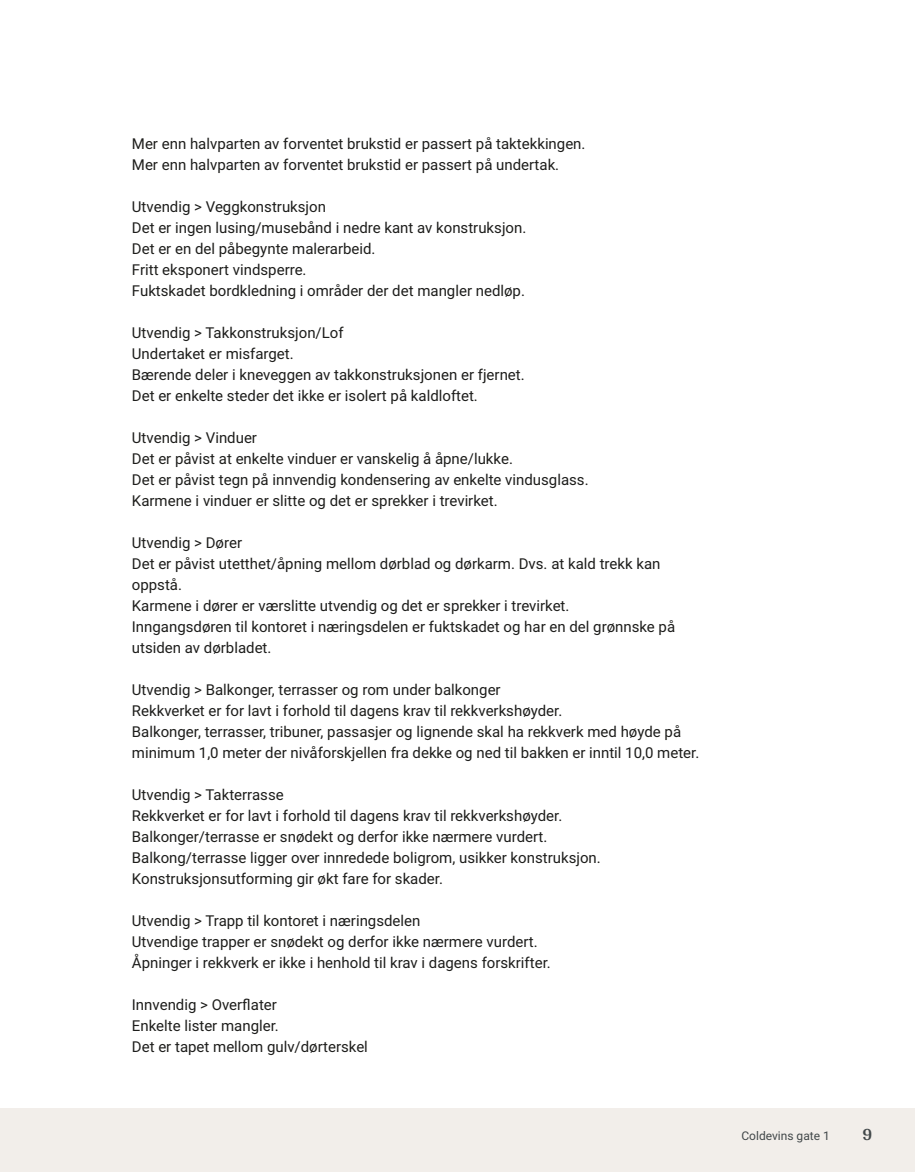
<style>
.page{position:relative;width:915px;height:1172px;background:#fff}
.page>*{position:absolute;margin:0;border:0;box-sizing:border-box;transform-origin:0 0}
.t1{font:700 18px "Arya";color:#414749}
.t2{font:15px/21px "Roboto";color:#1d1d1b}
.t3{font:12px "Roboto";color:#414749}
</style>
<div class="page">
<div style="left:0;top:1108px;width:914px;height:64px;background:#f2eeea"></div>
<p class="t2" style="left:132px;top:132px;width:455px">Mer enn halvparten av forventet brukstid er passert på taktekkingen.<br>Mer enn halvparten av forventet brukstid er passert på undertak.</p>
<p class="t2" style="left:132px;top:195px;width:396px">Utvendig &gt; Veggkonstruksjon<br>Det er ingen lusing/musebånd i nedre kant av konstruksjon.<br>Det er en del påbegynte malerarbeid.<br>Fritt eksponert vindsperre.<br>Fuktskadet bordkledning i områder der det mangler nedløp.</p>
<p class="t2" style="left:132px;top:321px;width:394px">Utvendig &gt; Takkonstruksjon/Lof<br>Undertaket er misfarget.<br>Bærende deler i kneveggen av takkonstruksjonen er fjernet.<br>Det er enkelte steder det ikke er isolert på kaldloftet.</p>
<p class="t2" style="left:132px;top:426px;width:458px">Utvendig &gt; Vinduer<br>Det er påvist at enkelte vinduer er vanskelig å åpne/lukke.<br>Det er påvist tegn på innvendig kondensering av enkelte vindusglass.<br>Karmene i vinduer er slitte og det er sprekker i trevirket.</p>
<p class="t2" style="left:132px;top:531px;width:544px">Utvendig &gt; Dører<br>Det er påvist utetthet/åpning mellom dørblad og dørkarm. Dvs. at kald trekk kan oppstå.<br>Karmene i dører er værslitte utvendig og det er sprekker i trevirket.<br>Inngangsdøren til kontoret i næringsdelen er fuktskadet og har en del grønnske på utsiden av dørbladet.</p>
<p class="t2" style="left:132px;top:678px;width:568px">Utvendig &gt; Balkonger, terrasser og rom under balkonger<br>Rekkverket er for lavt i forhold til dagens krav til rekkverkshøyder.<br>Balkonger, terrasser, tribuner, passasjer og lignende skal ha rekkverk med høyde på minimum 1,0 meter der nivåforskjellen fra dekke og ned til bakken er inntil 10,0 meter.</p>
<p class="t2" style="left:132px;top:783px;width:470px">Utvendig &gt; Takterrasse<br>Rekkverket er for lavt i forhold til dagens krav til rekkverkshøyder.<br>Balkonger/terrasse er snødekt og derfor ikke nærmere vurdert.<br>Balkong/terrasse ligger over innredede boligrom, usikker konstruksjon.<br>Konstruksjonsutforming gir økt fare for skader.</p>
<p class="t2" style="left:132px;top:909px;width:420px">Utvendig &gt; Trapp til kontoret i næringsdelen<br>Utvendige trapper er snødekt og derfor ikke nærmere vurdert.<br>Åpninger i rekkverk er ikke i henhold til krav i dagens forskrifter.</p>
<p class="t2" style="left:132px;top:993px;width:237px">Innvendig &gt; Overflater<br>Enkelte lister mangler.<br>Det er tapet mellom gulv/dørterskel</p>
<p class="t3" style="left:741px;top:1127px;width:90px">Coldevins gate 1</p>
<p class="t1" style="left:862px;top:1123px;width:11px">9</p>
</div>
